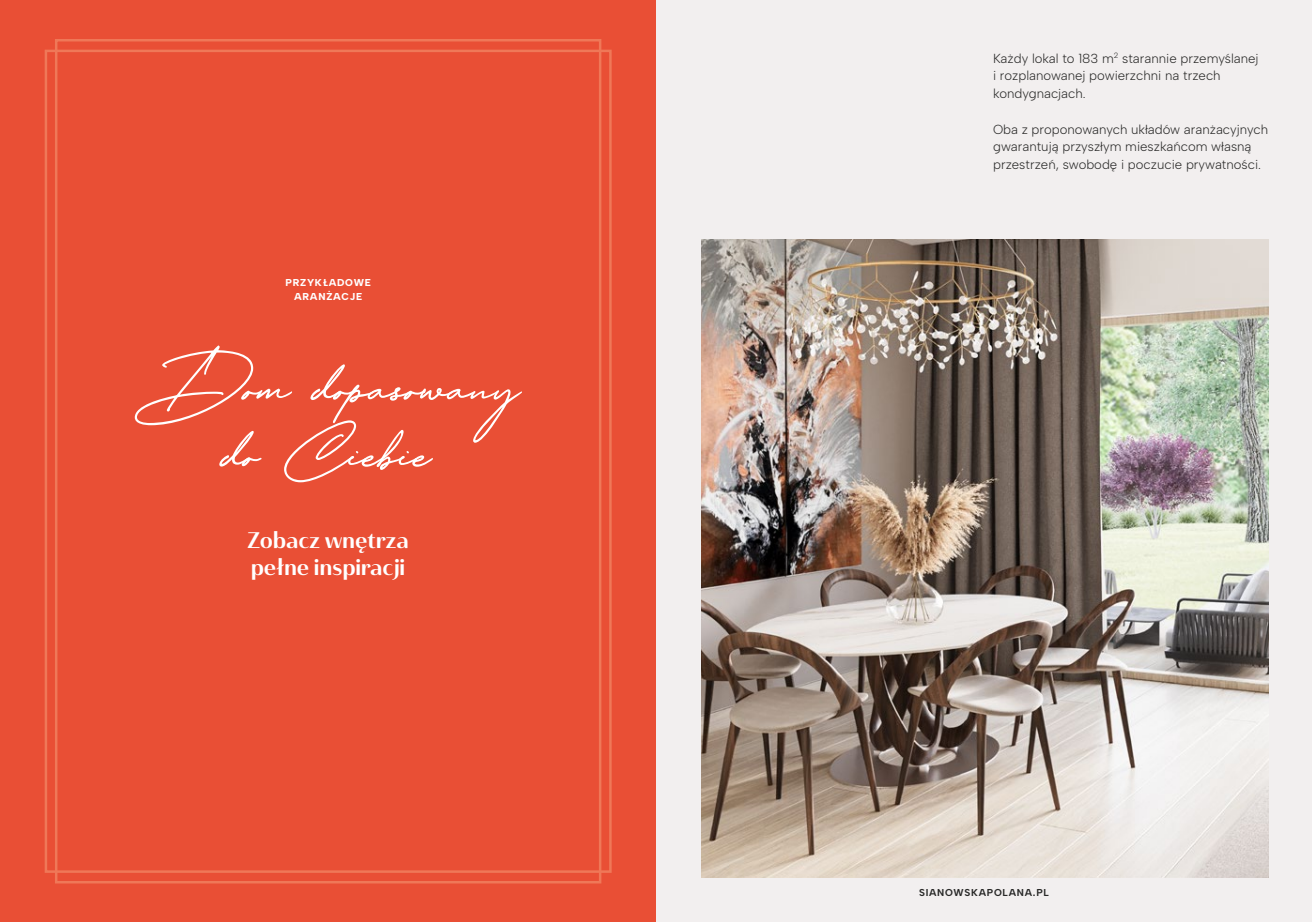
<style>
.page{position:relative;width:1312px;height:922px;background:#fff}
.page>*{position:absolute;margin:0;border:0;box-sizing:border-box;transform-origin:0 0}
.t1{font:94.88px/66.5px "Holimount";color:#fff;text-align:center}
.t2{font:22.5px/27.5px "Haboro Contrast Nor Dem";letter-spacing:-.01em;color:#fff}
.t3{font:300 13.12px/17.8px "Albert Sans";color:#282827}
.t4{font:800 10px/13.8px "Albert Sans";letter-spacing:.075em;color:#fff;text-align:center}
.t5{font:700 10px "Albert Sans";letter-spacing:.075em;color:#282827}
</style>
<div class="page">
<div style="left:656px;top:0;width:655px;height:921px;background:#f2efef"></div>
<img style="left:701px;top:239px;width:566px;height:638px">
<div style="left:0;top:0;width:656px;height:921px;background:#e94f35"></div>
<p class="t4" style="left:285px;top:275px;width:87px">PRZYKŁADOWE<br>ARANŻACJE</p>
<h1 class="t1" style="left:135px;top:355px;width:388px">Dom dopasowany do Ciebie</h1>
<h2 class="t2" style="left:247px;top:525px;width:163px">Zobacz wnętrza pełne inspiracji</h2>
<p class="t3" style="left:992px;top:49px;width:267px">Każdy lokal to 183 m<sup>2</sup> starannie przemyślanej i rozplanowanej powierzchni na trzech kondygnacjach.</p>
<p class="t3" style="left:992px;top:120px;width:276px">Oba z proponowanych układów aranżacyjnych gwarantują przyszłym mieszkańcom własną przestrzeń, swobodę i poczucie prywatności.</p>
<p class="t5" style="left:918px;top:886px;width:131px">SIANOWSKAPOLANA.PL</p>
</div>
